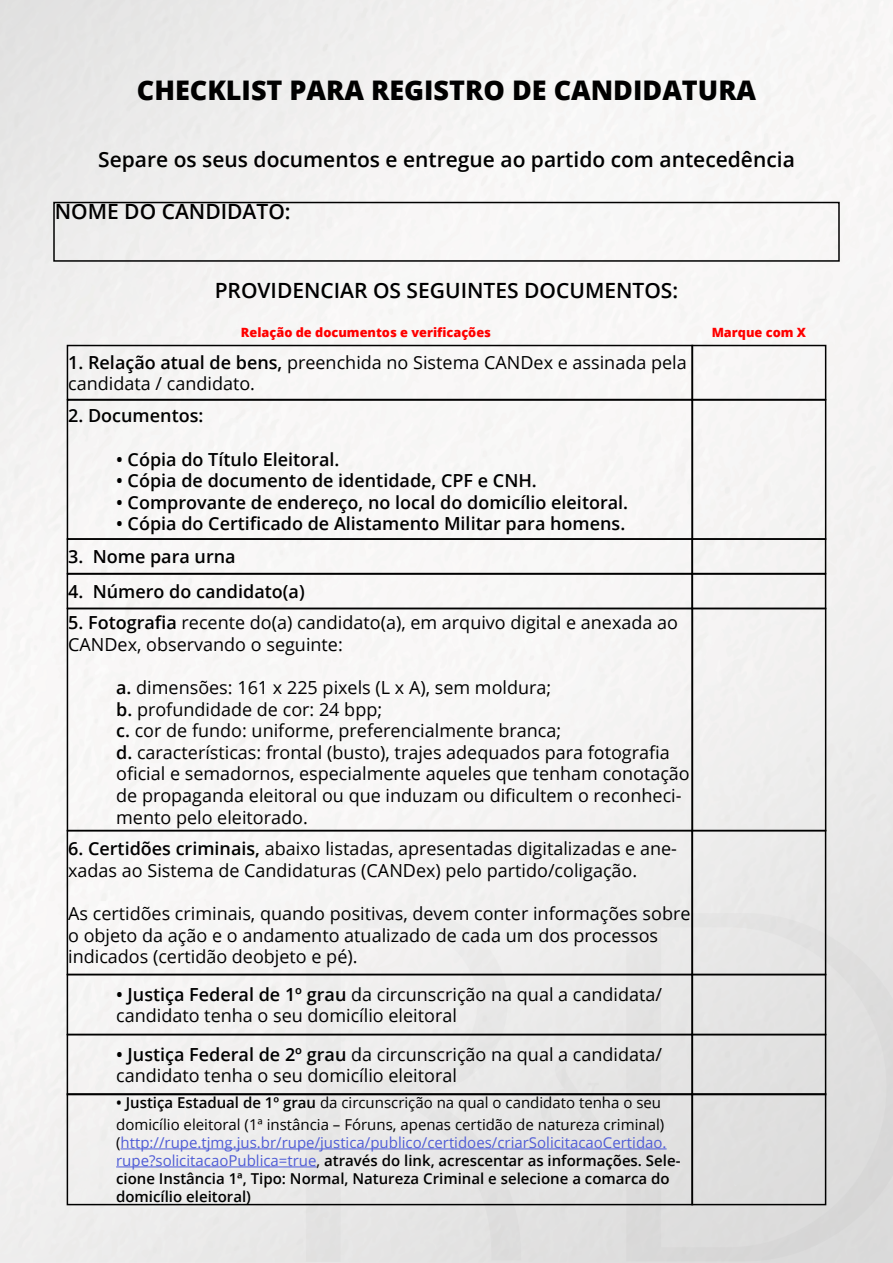
<style>
.page{position:relative;width:893px;height:1263px;background:#fff}
.page>*{position:absolute;margin:0;border:0;box-sizing:border-box;transform-origin:0 0}
.t1{font:800 27px "Open Sans";color:#000}
.t2{font:600 21px "Open Sans";color:#000}
.t3{font:18px/21.6px "Open Sans";color:#000}
.t4{font:600 18px "Open Sans";color:#000}
.t5{font:600 15px/18px "Open Sans";color:#000}
.t6{font:15px/21.6px "Open Sans";color:#000}
.t7{font:800 12.75px "Open Sans";color:#f00}
.s1{font-weight:600}
.s2{font-weight:400}
.s3{font-weight:400;color:#4f5cd6}
</style>
<div class="page">
<img style="left:0;top:0;width:893px;height:1263px">
<div style="left:53px;top:202px;width:787px;height:60px;border:2px solid #000"></div>
<div style="left:67px;top:345px;width:626px;height:55px;border:2px solid #000"></div>
<div style="left:67px;top:399px;width:626px;height:141px;border:2px solid #000"></div>
<div style="left:67px;top:830px;width:626px;height:145px;border:2px solid #000"></div>
<div style="left:67px;top:974px;width:626px;height:61px;border:2px solid #000"></div>
<div style="left:67px;top:1034px;width:626px;height:61px;border:2px solid #000"></div>
<div style="left:691px;top:345px;width:135px;height:55px;border:2px solid #000"></div>
<div style="left:691px;top:399px;width:135px;height:141px;border:2px solid #000"></div>
<div style="left:691px;top:608px;width:135px;height:223px;border:2px solid #000"></div>
<div style="left:691px;top:830px;width:135px;height:145px;border:2px solid #000"></div>
<div style="left:691px;top:974px;width:135px;height:61px;border:2px solid #000"></div>
<div style="left:691px;top:1034px;width:135px;height:61px;border:2px solid #000"></div>
<div style="left:67px;top:538px;width:626px;height:36px;border:2px solid #000"></div>
<div style="left:67px;top:573px;width:626px;height:36px;border:2px solid #000"></div>
<div style="left:691px;top:538px;width:135px;height:36px;border:2px solid #000"></div>
<div style="left:691px;top:573px;width:135px;height:36px;border:2px solid #000"></div>
<hr style="left:121px;top:1148px;width:546px;height:1px;background:#4f5cd6">
<hr style="left:116px;top:1166px;width:201px;height:1px;background:#4f5cd6">
<div style="left:67px;top:1093px;width:626px;height:112px;border:2px solid #000"></div>
<div style="left:691px;top:1093px;width:135px;height:112px;border:2px solid #000"></div>
<h1 class="t1" style="left:137px;top:70px;width:621px">CHECKLIST PARA REGISTRO DE CANDIDATURA</h1>
<p class="t2" style="left:98px;top:145px;width:698px">Separe os seus documentos e entregue ao partido com antecedência</p>
<p class="t2" style="left:55px;top:197px;width:237px">NOME DO CANDIDATO:</p>
<p class="t2" style="left:215px;top:276px;width:465px">PROVIDENCIAR OS SEGUINTES DOCUMENTOS:</p>
<p class="t7" style="left:241px;top:323px;width:252px">Relação de documentos e verificações</p>
<p class="t7" style="left:712px;top:323px;width:96px">Marque com X</p>
<p class="t3" style="left:68px;top:351px;width:620px"><span class="s1">1. Relação atual de bens,</span> preenchida no Sistema CANDex e assinada pela candidata / candidato.</p>
<p class="t4" style="left:68px;top:403px;width:137px">2. Documentos:</p>
<p class="t4" style="left:116px;top:447px;width:225px">• Cópia do Título Eleitoral.</p>
<p class="t4" style="left:116px;top:468px;width:422px">• Cópia de documento de identidade, CPF e CNH.</p>
<p class="t4" style="left:116px;top:490px;width:514px">• Comprovante de endereço, no local do domicílio eleitoral.</p>
<p class="t4" style="left:116px;top:511px;width:511px">• Cópia do Certificado de Alistamento Militar para homens.</p>
<p class="t4" style="left:68px;top:544px;width:169px">3. Nome para urna</p>
<p class="t4" style="left:68px;top:579px;width:238px">4. Número do candidato(a)</p>
<p class="t3" style="left:68px;top:611px;width:611px"><span class="s1">5. Fotografia</span> recente do(a) candidato(a), em arquivo digital e anexada ao<br>CANDex, observando o seguinte:</p>
<p class="t3" style="left:116px;top:676px;width:575px"><span class="s1">a.</span> dimensões: 161 x 225 pixels (L x A), sem moldura;<br><span class="s1">b.</span> profundidade de cor: 24 bpp;<br><span class="s1">c.</span> cor de fundo: uniforme, preferencialmente branca;<br><span class="s1">d.</span> características: frontal (busto), trajes adequados para fotografia oficial e semadornos, especialmente aqueles que tenham conotação de propaganda eleitoral ou que induzam ou dificultem o reconheci&shy;mento pelo eleitorado.</p>
<p class="t3" style="left:68px;top:838px;width:610px"><span class="s1">6. Certidões criminais,</span> abaixo listadas, apresentadas digitalizadas e ane&shy;xadas ao Sistema de Candidaturas (CANDex) pelo partido/coligação.</p>
<p class="t3" style="left:68px;top:902px;width:624px">As certidões criminais, quando positivas, devem conter informações sobre o objeto da ação e o andamento atualizado de cada um dos processos indicados (certidão deobjeto e pé).</p>
<p class="t3" style="left:116px;top:983px;width:547px"><span class="s1">• Justiça Federal de 1º grau</span> da circunscrição na qual a candidata/ candidato tenha o seu domicílio eleitoral</p>
<p class="t3" style="left:116px;top:1043px;width:547px"><span class="s1">• Justiça Federal de 2º grau</span> da circunscrição na qual a candidata/ candidato tenha o seu domicílio eleitoral</p>
<p class="t6" style="left:116px;top:1091px;width:550px"><span class="s1">• Justiça Estadual de 1º grau</span> da circunscrição na qual o candidato tenha o seu domicílio eleitoral (1ª instância – Fóruns, apenas certidão de natureza criminal)</p>
<p class="t5" style="left:116px;top:1133px;width:566px"><span class="s2">(</span><span class="s3">http://rupe.tjmg.jus.br/rupe/justica/publico/certidoes/criarSolicitacaoCertidao. rupe?solicitacaoPublica=true</span><span class="s2">,</span> através do link, acrescentar as informações. Sele&shy;cione Instância 1ª, Tipo: Normal, Natureza Criminal e selecione a comarca do domicílio eleitoral)</p>
</div>
